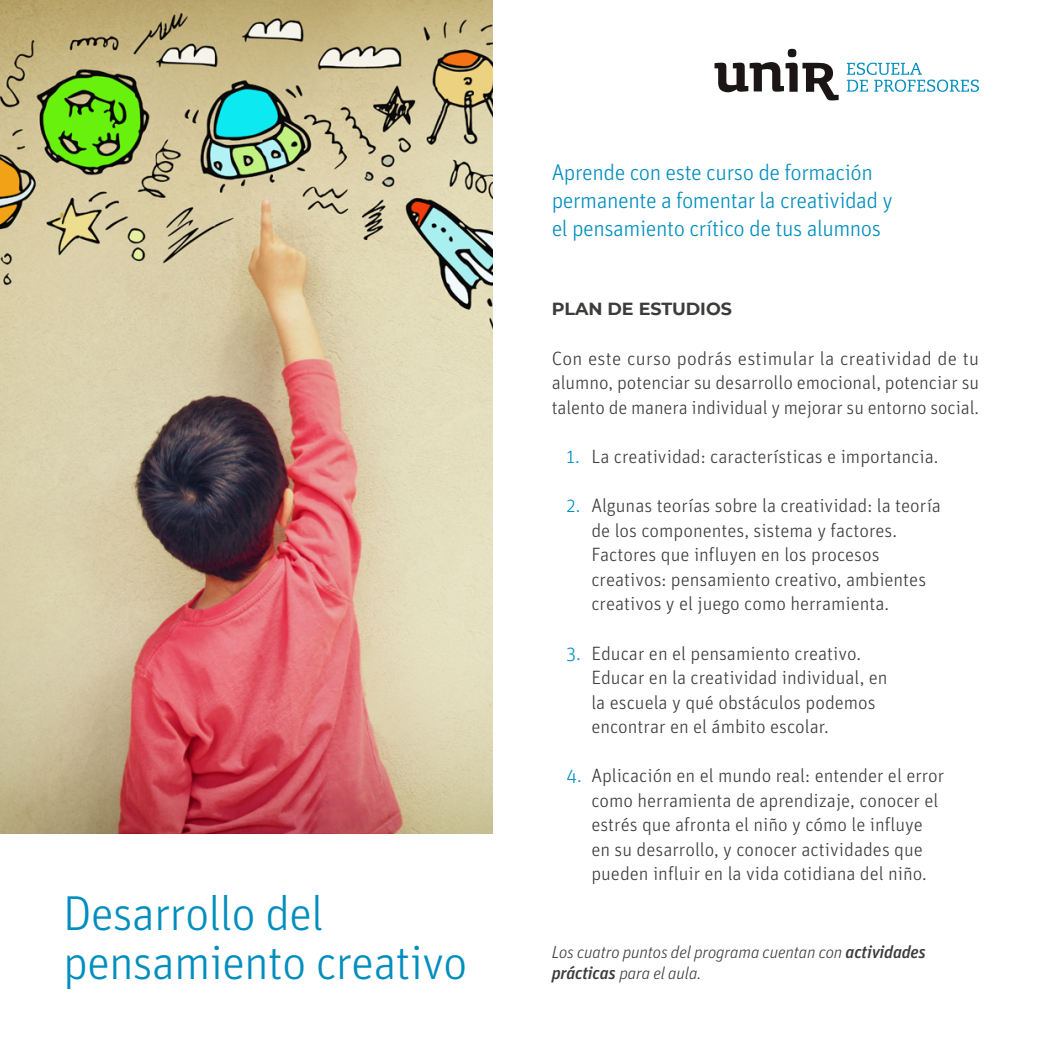
<style>
.page{position:relative;width:1042px;height:1042px;background:#fff}
.page>*{position:absolute;margin:0;border:0;box-sizing:border-box;transform-origin:0 0}
.t1{font:300 49px/49px "Unit OT";letter-spacing:-.02em;color:#008ebe}
.t2{font:300 22.75px/28px "Unit OT";letter-spacing:-.02em;color:#008ebe}
.t3{font:300 19.25px/24.5px "Unit OT";color:#3c3c3b}
.t4{font:italic 300 17.5px/21px "Unit OT";letter-spacing:-.01em;color:#3c3c3b}
.t5{font:700 17.5px "Montserrat";color:#3c3c3b}
.s1{color:#0091c0}
.s2{font-weight:500}
</style>
<div class="page">
<svg style="left:714px;top:49px;width:124px;height:51px"></svg>
<svg style="left:847px;top:63px;width:132px;height:29px"></svg>
<img style="left:0;top:0;width:492px;height:833px">
<h1 class="t1" style="left:63px;top:889px;width:406px">Desarrollo del pensamiento creativo</h1>
<p class="t2" style="left:552px;top:159px;width:343px">Aprende con este curso de formación permanente a fomentar la creatividad y el pensamiento crítico de tus alumnos</p>
<p class="t5" style="left:552px;top:296px;width:182px">PLAN DE ESTUDIOS</p>
<p class="t3" style="left:552px;top:346px;width:429px;text-align:justify">Con este curso podrás estimular la creatividad de tu alumno, potenciar su desarrollo emocional, potenciar su talento de manera individual y mejorar su entorno social.</p>
<p class="t3" style="left:566px;top:444px;width:373px"><span class="s1">1.</span> La creatividad: características e importancia.</p>
<p class="t3" style="left:591px;top:493px;width:351px;text-indent:-25px"><span class="s1">2.</span> Algunas teorías sobre la creatividad: la teoría de los componentes, sistema y factores.<br>Factores que influyen en los procesos creativos: pensamiento creativo, ambientes creativos y el juego como herramienta.</p>
<p class="t3" style="left:591px;top:641px;width:298px;text-indent:-25px"><span class="s1">3.</span> Educar en el pensamiento creativo.<br>Educar en la creatividad individual, en la escuela y qué obstáculos podemos encontrar en el ámbito escolar.</p>
<p class="t3" style="left:591px;top:763px;width:354px;text-indent:-25px"><span class="s1">4.</span> Aplicación en el mundo real: entender el error como herramienta de aprendizaje, conocer el estrés que afronta el niño y cómo le influye en su desarrollo, y conocer actividades que pueden influir en la vida cotidiana del niño.</p>
<p class="t4" style="left:552px;top:941px;width:376px">Los cuatro puntos del programa cuentan con <span class="s2">actividades prácticas</span> para el aula.</p>
</div>
